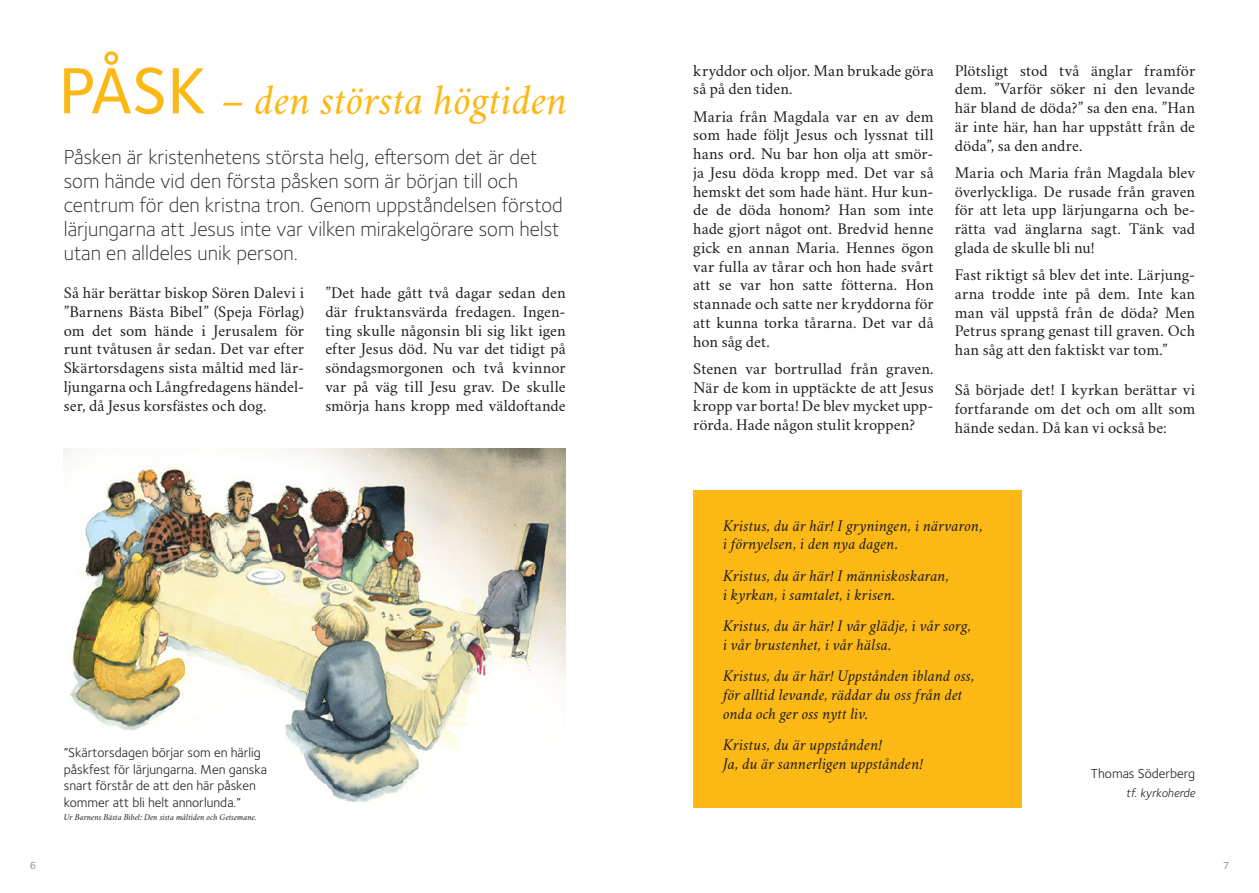
<style>
.page{position:relative;width:1259px;height:893px;background:#fff}
.page>*{position:absolute;margin:0;border:0;box-sizing:border-box;transform-origin:0 0}
.t1{font:italic 43.5px "Crimson Svk 2.0";color:#fcb814}
.t2{font:300 21px/24px "Foundry Sterling OT3";color:#231f20}
.t3{font:16.5px/18.8px "Crimson Svk 2.0";letter-spacing:.005em;color:#231f20;text-align:justify}
.t4{font:italic 16.5px/18.8px "Crimson Svk 2.0";color:#231f20}
.t5{font:13.5px/16.5px "Foundry Sterling OT3";color:#231f20}
.t6{font:italic 12px "Foundry Sterling OT3";color:#231f20}
.t7{font:500 10.5px "Foundry Sterling OT3";color:#939598}
.t8{font:italic 9px "Crimson Svk 2.0";color:#231f20}
.s1{font-family:"Foundry Sterling OT3";font-weight:500;font-style:normal;font-size:67.5px}
</style>
<div class="page">
<div style="left:693px;top:490px;width:329px;height:318px;background:#fcb814"></div>
<img style="left:64px;top:449px;width:502px;height:355px">
<h1 class="t1" style="left:59px;top:73px;width:510px"><span class="s1">PÅSK</span> – den största högtiden</h1>
<p class="t2" style="left:64px;top:144px;width:500px">Påsken är kristenhetens största helg, eftersom det är det som hände vid den första påsken som är början till och centrum för den kristna tron. Genom uppståndelsen förstod lärjungarna att Jesus inte var vilken mirakelgörare som helst utan en alldeles unik person.</p>
<p class="t3" style="left:64px;top:282px;width:242px">Så här berättar biskop Sören Dalevi i ”Barnens Bästa Bibel” (Speja Förlag) om det som hände i Jerusalem för runt tvåtusen år sedan. Det var efter Skärtorsdagens sista måltid med lär&shy;ljungarna och Långfredagens händel&shy;ser, då Jesus korsfästes och dog.</p>
<p class="t3" style="left:325px;top:282px;width:242px">”Det hade gått två dagar sedan den där fruktansvärda fredagen. Ingen&shy;ting skulle någonsin bli sig likt igen efter Jesus död. Nu var det tidigt på söndagsmorgonen och två kvinnor var på väg till Jesu grav. De skulle smörja hans kropp med väldoftande</p>
<p class="t5" style="left:64px;top:743px;width:205px">”Skärtorsdagen börjar som en härlig påskfest för lärjungarna. Men ganska snart förstår de att den här påsken kommer att bli helt annorlunda.”</p>
<p class="t8" style="left:64px;top:812px;width:195px">Ur Barnens Bästa Bibel: Den sista måltiden och Getsemane.</p>
<p class="t3" style="left:693px;top:60px;width:242px">kryddor och oljor. Man brukade göra så på den tiden.</p>
<p class="t3" style="left:693px;top:106px;width:242px">Maria från Magdala var en av dem som hade följt Jesus och lyssnat till hans ord. Nu bar hon olja att smör&shy;ja Jesu döda kropp med. Det var så hemskt det som hade hänt. Hur kun&shy;de de döda honom? Han som inte hade gjort något ont. Bredvid henne gick en annan Maria. Hennes ögon var fulla av tårar och hon hade svårt att se var hon satte fötterna. Hon stannade och satte ner kryddorna för att kunna torka tårarna. Det var då hon såg det.</p>
<p class="t3" style="left:693px;top:358px;width:242px">Stenen var bortrullad från graven.<br>När de kom in upptäckte de att Jesus kropp var borta! De blev mycket upp&shy;rörda. Hade någon stulit kroppen?</p>
<p class="t3" style="left:955px;top:60px;width:242px">Plötsligt stod två änglar framför dem. ”Varför söker ni den levande här bland de döda?” sa den ena. ”Han är inte här, han har uppstått från de döda”, sa den andre.</p>
<p class="t3" style="left:955px;top:162px;width:242px">Maria och Maria från Magdala blev överlyckliga. De rusade från graven för att leta upp lärjungarna och be&shy;rätta vad änglarna sagt. Tänk vad glada de skulle bli nu!</p>
<p class="t3" style="left:955px;top:264px;width:242px">Fast riktigt så blev det inte. Lärjung&shy;arna trodde inte på dem. Inte kan man väl uppstå från de döda? Men Petrus sprang genast till graven. Och han såg att den faktiskt var tom.”</p>
<p class="t3" style="left:955px;top:379px;width:242px">Så började det! I kyrkan berättar vi fortfarande om det och om allt som hände sedan. Då kan vi också be:</p>
<p class="t4" style="left:723px;top:516px;width:261px">Kristus, du är här! I gryningen, i närvaron, i förnyelsen, i den nya dagen.</p>
<p class="t4" style="left:723px;top:566px;width:228px">Kristus, du är här! I människoskaran, i kyrkan, i samtalet, i krisen.</p>
<p class="t4" style="left:723px;top:616px;width:250px">Kristus, du är här! I vår glädje, i vår sorg, i vår brustenhet, i vår hälsa.</p>
<p class="t4" style="left:723px;top:666px;width:253px">Kristus, du är här! Uppstånden ibland oss, för alltid levande, räddar du oss från det onda och ger oss nytt liv.</p>
<p class="t4" style="left:723px;top:735px;width:202px">Kristus, du är uppstånden!<br>Ja, du är sannerligen uppstånden!</p>
<p class="t5" style="left:1091px;top:764px;width:106px">Thomas Söderberg</p>
<p class="t6" style="left:1126px;top:784px;width:70px">tf. kyrkoherde</p>
<p class="t7" style="left:30px;top:858px;width:8px">6</p>
<p class="t7" style="left:1222px;top:858px;width:8px">7</p>
</div>
